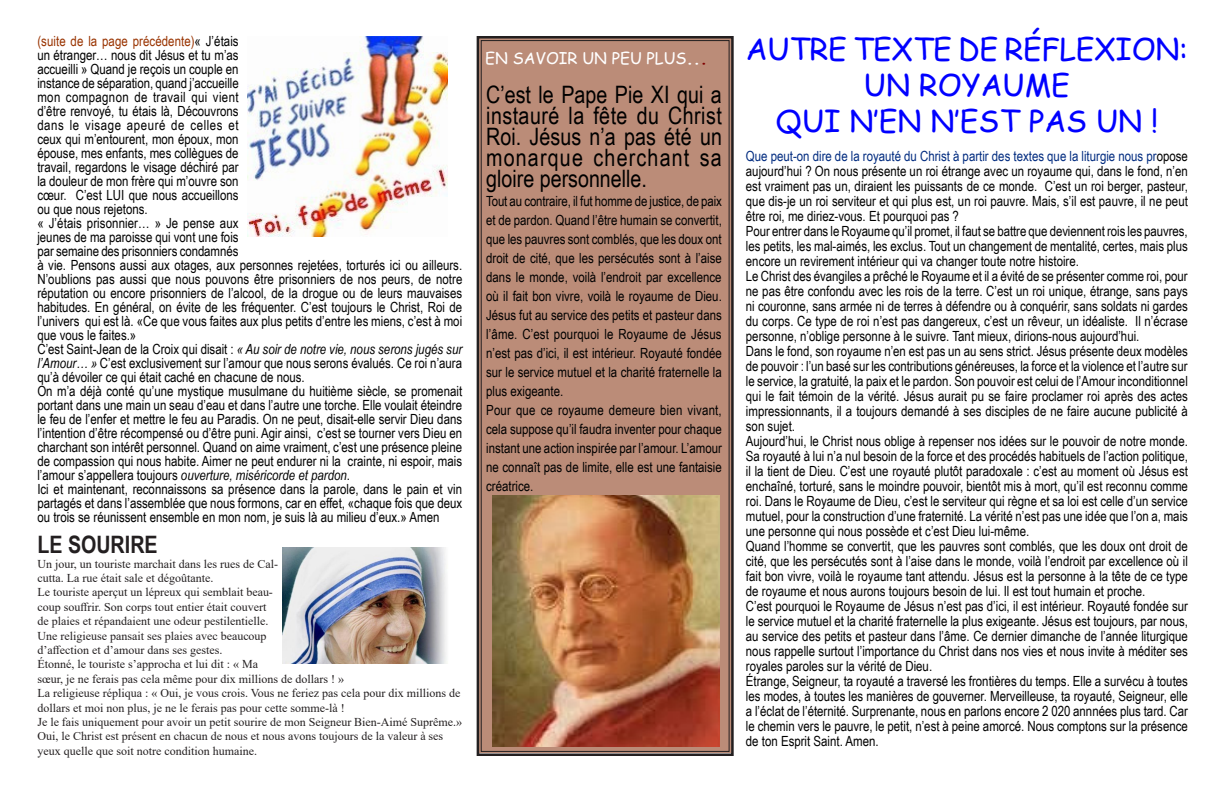
<style>
.page{position:relative;width:1224px;height:792px;background:#fff}
.page>*{position:absolute;margin:0;border:0;box-sizing:border-box;transform-origin:0 0}
.t1{font:30px "Comic Sans MS";letter-spacing:-.01em;color:#00f}
.t2{font:24px/21px "Arial Narrow";color:#000;text-align:justify}
.t3{font:700 24px "Arial Narrow";color:#231f20}
.t4{font:16px "Comic Sans MS";color:#fff}
.t5{font:14px/15px "Arial Narrow";color:#000;text-align:justify}
.t6{font:12px/14.4px "Times New Roman";color:#231f20}
.s1{color:#930}
.s2{font-style:italic}
.s3{font-weight:700}
.s4{font-weight:700;color:#800000}
.s5{color:#022c80}
</style>
<div class="page">
<div style="left:476px;top:36px;width:258px;height:720px;background:#bb8c78"></div>
<div style="left:481px;top:40px;width:249px;height:712px;border:1px solid #231f20"></div>
<img style="left:492px;top:495px;width:227px;height:252px">
<img style="left:248px;top:37px;width:200px;height:200px">
<img style="left:282px;top:547px;width:165px;height:116px">
<p class="t5" style="left:37px;top:34px;width:203px;line-height:14px"><span class="s1">(suite de la page précédente)</span>« J’étais un étranger… nous dit Jésus et tu m’as accueilli » Quand je reçois un couple en instance de séparation, quand j’accueille mon compagnon de travail qui vient d’être renvoyé, tu étais là, Découvrons dans le visage apeuré de celles et ceux qui m’entourent, mon époux, mon épouse, mes enfants, mes collègues de travail, regardons le visage déchiré par la douleur de mon frère qui m’ouvre son cœur. C’est LUI que nous accueillons ou que nous rejetons.</p>
<p class="t5" style="left:37px;top:216px;width:427px;line-height:14px;text-align:left">« J’étais prisonnier… » Je pense aux<br>jeunes de ma paroisse qui vont une fois<br>par semaine des prisonniers condamnés<br>à vie. Pensons aussi aux otages, aux personnes rejetées, torturés ici ou ailleurs.<br>N’oublions pas aussi que nous pouvons être prisonniers de nos peurs, de notre réputation ou encore prisonniers de l’alcool, de la drogue ou de leurs mauvaises habitudes. En général, on évite de les fréquenter. C’est toujours le Christ, Roi de l’univers qui est là. «Ce que vous faites aux plus petits d’entre les miens, c’est à moi que vous le faites.»</p>
<p class="t5" style="left:37px;top:342px;width:426px;line-height:14px">C’est Saint-Jean de la Croix qui disait : <span class="s2">« Au soir de notre vie, nous serons jugés sur l’Amour… »</span> C’est exclusivement sur l’amour que nous serons évalués. Ce roi n’aura qu’à dévoiler ce qui était caché en chacune de nous.</p>
<p class="t5" style="left:37px;top:384px;width:426px;line-height:14px">On m’a déjà conté qu’une mystique musulmane du huitième siècle, se promenait portant dans une main un seau d’eau et dans l’autre une torche. Elle voulait éteindre le feu de l’enfer et mettre le feu au Paradis. On ne peut, disait-elle servir Dieu dans l’intention d’être récompensé ou d’être puni. Agir ainsi, c’est se tourner vers Dieu en charchant son intérêt personnel. Quand on aime vraiment, c’est une présence pleine de compassion qui nous habite. Aimer ne peut endurer ni la crainte, ni espoir, mais l’amour s’appellera toujours <span class="s2">ouverture, miséricorde et pardon</span>.</p>
<p class="t5" style="left:37px;top:482px;width:426px;line-height:14px">Ici et maintenant, reconnaissons sa présence dans la parole, dans le pain et vin partagés et dans l’assemblée que nous formons, car en effet, «chaque fois que deux ou trois se réunissent ensemble en mon nom, je suis là au milieu d’eux.» Amen</p>
<p class="t3" style="left:37px;top:527px;width:122px">LE SOURIRE</p>
<p class="t6" style="left:37px;top:556px;width:242px">Un jour, un touriste marchait dans les rues de Cal&shy;cutta. La rue était sale et dégoûtante.</p>
<p class="t6" style="left:37px;top:585px;width:237px">Le touriste aperçut un lépreux qui semblait beau&shy;coup souffrir. Son corps tout entier était couvert de plaies et répandaient une odeur pestilentielle.<br>Une religieuse pansait ses plaies avec beaucoup d’affection et d’amour dans ses gestes.</p>
<p class="t6" style="left:37px;top:657px;width:308px">Étonné, le touriste s’approcha et lui dit : « Ma<br>sœur, je ne ferais pas cela même pour dix millions de dollars ! »</p>
<p class="t6" style="left:37px;top:686px;width:425px">La religieuse répliqua : « Oui, je vous crois. Vous ne feriez pas cela pour dix millions de dollars et moi non plus, je ne le ferais pas pour cette somme-là !</p>
<p class="t6" style="left:37px;top:714px;width:426px">Je le fais uniquement pour avoir un petit sourire de mon Seigneur Bien-Aimé Suprême.»<br>Oui, le Christ est présent en chacun de nous et nous avons toujours de la valeur à ses yeux quelle que soit notre condition humaine.</p>
<p class="t4" style="left:485px;top:47px;width:224px">EN SAVOIR UN PEU PLUS<span class="s3">..</span><span class="s4">.</span></p>
<p class="t2" style="left:486px;top:83px;width:237px">C’est le Pape Pie XI qui a instauré la fête du Christ Roi. Jésus n’a pas été un monarque cherchant sa gloire personnelle.</p>
<p class="t5" style="left:486px;top:191px;width:237px;line-height:19px">Tout au contraire, il fut homme de justice, de paix et de pardon. Quand l’être humain se convertit, que les pauvres sont comblés, que les doux ont droit de cité, que les persécutés sont à l’aise dans le monde, voilà l’endroit par excellence où il fait bon vivre, voilà le royaume de Dieu.<br>Jésus fut au service des petits et pasteur dans l’âme. C’est pourquoi le Royaume de Jésus n’est pas d’ici, il est intérieur. Royauté fondée sur le service mutuel et la charité fraternelle la plus exigeante.</p>
<p class="t5" style="left:486px;top:400px;width:237px;line-height:19px">Pour que ce royaume demeure bien vivant, cela suppose qu’il faudra inventer pour chaque instant une action inspirée par l’amour. L’amour ne connaît pas de limite, elle est une fantaisie créatrice.</p>
<p class="t1" style="left:746px;top:27px;width:444px">AUTRE TEXTE DE RÉFLEXION:</p>
<p class="t1" style="left:864px;top:63px;width:208px">UN ROYAUME</p>
<p class="t1" style="left:776px;top:99px;width:384px">QUI N’EN N’EST PAS UN !</p>
<p class="t5" style="left:746px;top:148px;width:444px"><span class="s5">Que peut-on dire de la royauté du Christ à partir des textes que la liturgie nous pr</span>opose aujourd’hui ? On nous présente un roi étrange avec un royaume qui, dans le fond, n’en est vraiment pas un, diraient les puissants de ce monde. C’est un roi berger, pasteur, que dis-je un roi serviteur et qui plus est, un roi pauvre. Mais, s’il est pauvre, il ne peut être roi, me diriez-vous. Et pourquoi pas ?</p>
<p class="t5" style="left:746px;top:223px;width:444px">Pour entrer dans le Royaume qu’il promet, il faut se battre que deviennent rois les pauvres, les petits, les mal-aimés, les exclus. Tout un changement de mentalité, certes, mais plus encore un revirement intérieur qui va changer toute notre histoire.</p>
<p class="t5" style="left:746px;top:268px;width:444px">Le Christ des évangiles a prêché le Royaume et il a évité de se présenter comme roi, pour ne pas être confondu avec les rois de la terre. C’est un roi unique, étrange, sans pays ni couronne, sans armée ni de terres à défendre ou à conquérir, sans soldats ni gardes du corps. Ce type de roi n’est pas dangereux, c’est un rêveur, un idéaliste. Il n’écrase personne, n’oblige personne à le suivre. Tant mieux, dirions-nous aujourd’hui.</p>
<p class="t5" style="left:746px;top:343px;width:444px">Dans le fond, son royaume n’en est pas un au sens strict. Jésus présente deux modèles de pouvoir : l’un basé sur les contributions généreuses, la force et la violence et l’autre sur le service, la gratuité, la paix et le pardon. Son pouvoir est celui de l’Amour inconditionnel qui le fait témoin de la vérité. Jésus aurait pu se faire proclamer roi après des actes impressionnants, il a toujours demandé à ses disciples de ne faire aucune publicité à son sujet.</p>
<p class="t5" style="left:746px;top:433px;width:444px">Aujourd’hui, le Christ nous oblige à repenser nos idées sur le pouvoir de notre monde.<br>Sa royauté à lui n’a nul besoin de la force et des procédés habituels de l’action politique, il la tient de Dieu. C’est une royauté plutôt paradoxale : c’est au moment où Jésus est enchaîné, torturé, sans le moindre pouvoir, bientôt mis à mort, qu’il est reconnu comme roi. Dans le Royaume de Dieu, c’est le serviteur qui règne et sa loi est celle d’un service mutuel, pour la construction d’une fraternité. La vérité n’est pas une idée que l’on a, mais une personne qui nous possède et c’est Dieu lui-même.</p>
<p class="t5" style="left:746px;top:538px;width:444px">Quand l’homme se convertit, que les pauvres sont comblés, que les doux ont droit de cité, que les persécutés sont à l’aise dans le monde, voilà l’endroit par excellence où il fait bon vivre, voilà le royaume tant attendu. Jésus est la personne à la tête de ce type de royaume et nous aurons toujours besoin de lui. Il est tout humain et proche.</p>
<p class="t5" style="left:746px;top:598px;width:444px">C’est pourquoi le Royaume de Jésus n’est pas d’ici, il est intérieur. Royauté fondée sur le service mutuel et la charité fraternelle la plus exigeante. Jésus est toujours, par nous, au service des petits et pasteur dans l’âme. Ce dernier dimanche de l’année liturgique nous rappelle surtout l’importance du Christ dans nos vies et nous invite à méditer ses royales paroles sur la vérité de Dieu.</p>
<p class="t5" style="left:746px;top:673px;width:444px">Étrange, Seigneur, ta royauté a traversé les frontières du temps. Elle a survécu à toutes les modes, à toutes les manières de gouverner. Merveilleuse, ta royauté, Seigneur, elle a l’éclat de l’éternité. Surprenante, nous en parlons encore 2 020 annnées plus tard. Car le chemin vers le pauvre, le petit, n’est à peine amorcé. Nous comptons sur la présence de ton Esprit Saint. Amen.</p>
</div>
